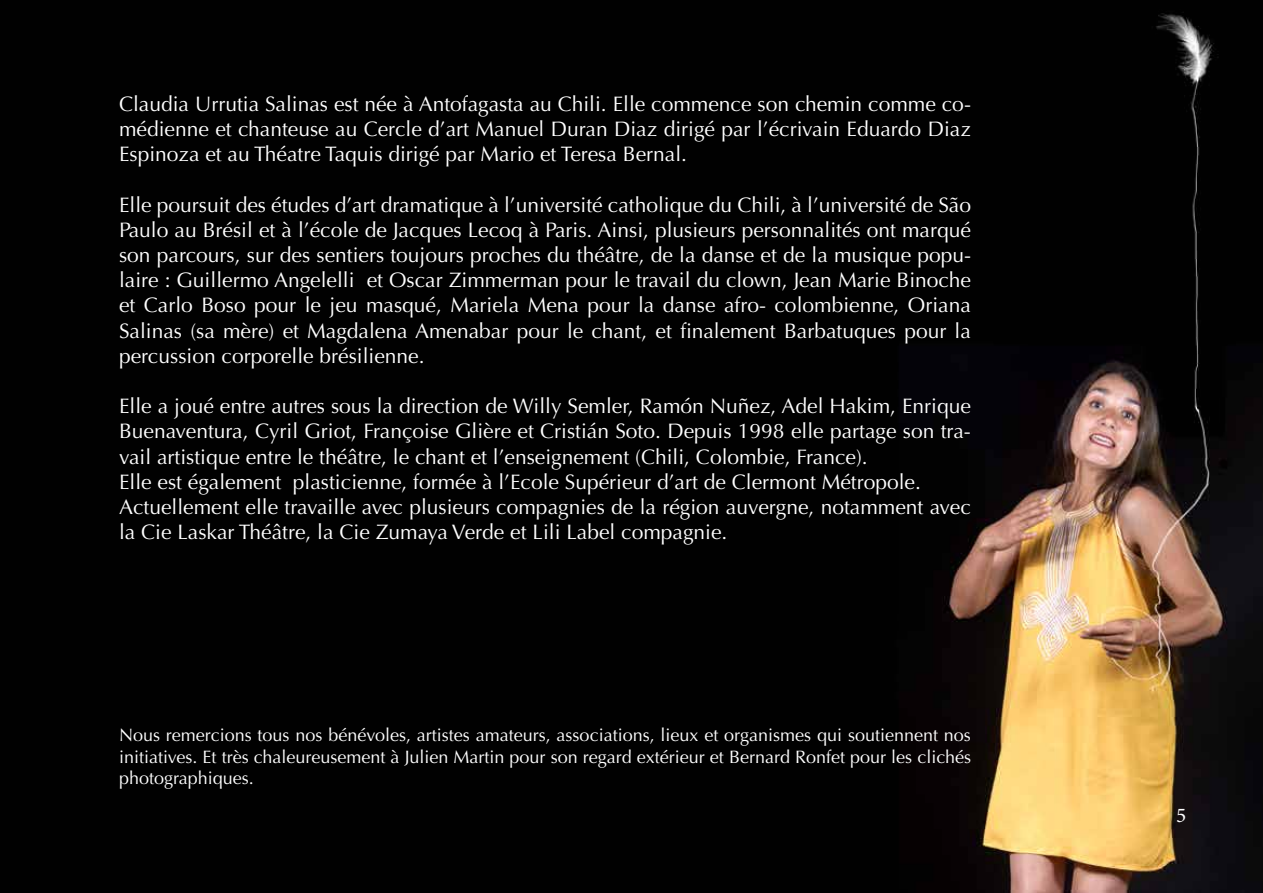
<style>
.page{position:relative;width:1263px;height:893px;background:#fff}
.page>*{position:absolute;margin:0;border:0;box-sizing:border-box;transform-origin:0 0}
.t1{font:21px/25.2px "Optima";color:#fff;text-align:justify}
.t2{font:21px "Minion Pro";color:#fff}
.t3{font:18px/21.6px "Optima";color:#fff;text-align:justify}
</style>
<div class="page">
<img style="left:0;top:0;width:1263px;height:893px">
<p class="t1" style="left:119px;top:91px;width:853px">Claudia Urrutia Salinas est née à Antofagasta au Chili. Elle commence son chemin comme co&shy;médienne et chanteuse au Cercle d’art Manuel Duran Diaz dirigé par l’écrivain Eduardo Diaz Espinoza et au Théatre Taquis dirigé par Mario et Teresa Bernal.</p>
<p class="t1" style="left:119px;top:192px;width:853px">Elle poursuit des études d’art dramatique à l’université catholique du Chili, à l’université de São Paulo au Brésil et à l’école de Jacques Lecoq à Paris. Ainsi, plusieurs personnalités ont marqué son parcours, sur des sentiers toujours proches du théâtre, de la danse et de la musique popu&shy;laire : Guillermo Angelelli et Oscar Zimmerman pour le travail du clown, Jean Marie Binoche et Carlo Boso pour le jeu masqué, Mariela Mena pour la danse afro- colombienne, Oriana Salinas (sa mère) et Magdalena Amenabar pour le chant, et finalement Barbatuques pour la percussion corporelle brésilienne.</p>
<p class="t1" style="left:119px;top:394px;width:853px;text-align:left">Elle a joué entre autres sous la direction de Willy Semler, Ramón Nuñez, Adel Hakim, Enrique Buenaventura, Cyril Griot, Françoise Glière et Cristián Soto. Depuis 1998 elle partage son tra&shy;vail artistique entre le théâtre, le chant et l’enseignement (Chili, Colombie, France).<br>Elle est également plasticienne, formée à l’Ecole Supérieur d’art de Clermont Métropole.<br>Actuellement elle travaille avec plusieurs compagnies de la région auvergne, notamment avec la Cie Laskar Théâtre, la Cie Zumaya Verde et Lili Label compagnie.</p>
<p class="t3" style="left:119px;top:724px;width:853px">Nous remercions tous nos bénévoles, artistes amateurs, associations, lieux et organismes qui soutiennent nos initiatives. Et très chaleureusement à Julien Martin pour son regard extérieur et Bernard Ronfet pour les clichés photographiques.</p>
<p class="t2" style="left:1176px;top:801px;width:12px">5</p>
</div>
